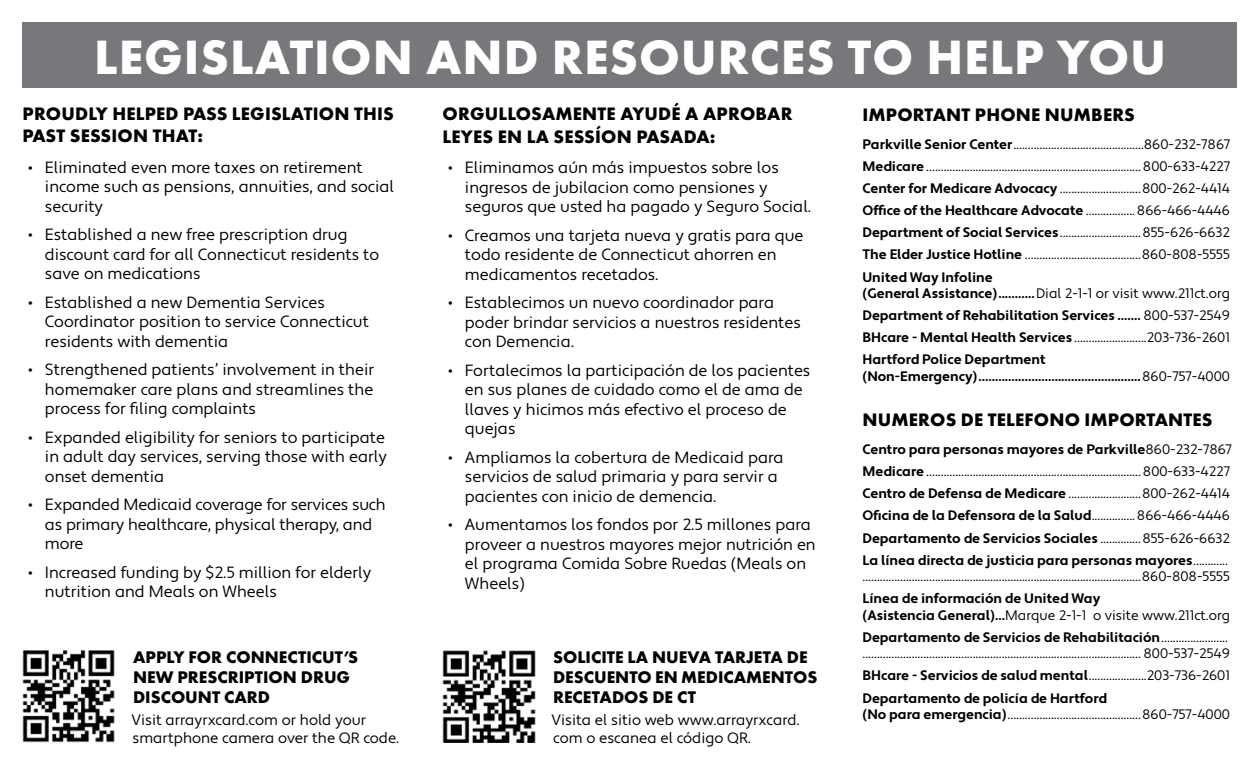
<style>
.page{position:relative;width:1260px;height:765px;background:#fff}
.page>*{position:absolute;margin:0;border:0;box-sizing:border-box;transform-origin:0 0}
.t1{font:700 50px "Futura PT";letter-spacing:.02em;color:#fff}
.t2{font:700 18.75px/22.5px "Futura PT";letter-spacing:.01em;color:#000}
.t3{font:700 17.5px/20px "Futura PT";color:#000}
.t4{font:16.25px/19.5px "Apertura";color:#000}
.t5{font:15px/18px "Apertura";color:#000}
.t6{font:13.75px/22.1px "Apertura";color:#000}
.t7{font:700 13.75px/22.1px "Apertura";color:#000}
.s1{font-weight:700}
.s2{font-weight:400}
</style>
<div class="page">
<div style="left:22px;top:22px;width:1216px;height:66px;background:#77787b"></div>
<img style="left:442px;top:650px;width:93px;height:92px">
<img style="left:22px;top:650px;width:93px;height:92px">
<h1 class="t1" style="left:94px;top:25px;width:1073px">LEGISLATION AND RESOURCES TO HELP YOU</h1>
<p class="t2" style="left:23px;top:102px;width:373px">PROUDLY HELPED PASS LEGISLATION THIS<br>PAST SESSION THAT:</p>
<p class="t4" style="left:45px;top:158px;width:351px;text-indent:-17px">• Eliminated even more taxes on retirement income such as pensions, annuities, and social security</p>
<p class="t4" style="left:45px;top:226px;width:336px;text-indent:-17px">• Established a new free prescription drug discount card for all Connecticut residents to save on medications</p>
<p class="t4" style="left:45px;top:293px;width:326px;text-indent:-17px">• Established a new Dementia Services<br>Coordinator position to service Connecticut residents with dementia</p>
<p class="t4" style="left:45px;top:361px;width:331px;text-align:justify;text-indent:-17px">• Strengthened patients’ involvement in their homemaker care plans and streamlines the process for filing complaints</p>
<p class="t4" style="left:45px;top:428px;width:343px;text-indent:-17px">• Expanded eligibility for seniors to participate in adult day services, serving those with early onset dementia</p>
<p class="t4" style="left:45px;top:496px;width:342px;text-indent:-17px">• Expanded Medicaid coverage for services such as primary healthcare, physical therapy, and more</p>
<p class="t4" style="left:45px;top:563px;width:328px;text-indent:-17px">• Increased funding by $2.5 million for elderly nutrition and Meals on Wheels</p>
<p class="t2" style="left:443px;top:102px;width:351px">ORGULLOSAMENTE AYUDÉ A APROBAR<br>LEYES EN LA SESSÍON PASADA:</p>
<p class="t4" style="left:465px;top:159px;width:348px;text-indent:-17px">• Eliminamos aún más impuestos sobre los ingresos de jubilacion como pensiones y seguros que usted ha pagado y Seguro Social.</p>
<p class="t4" style="left:465px;top:226px;width:340px;text-indent:-17px">• Creamos una tarjeta nueva y gratis para que todo residente de Connecticut ahorren en medicamentos recetados.</p>
<p class="t4" style="left:465px;top:294px;width:337px;text-indent:-17px">• Establecimos un nuevo coordinador para poder brindar servicios a nuestros residentes con Demencia.</p>
<p class="t4" style="left:465px;top:361px;width:347px;text-indent:-17px">• Fortalecimos la participación de los pacientes en sus planes de cuidado como el de ama de llaves y hicimos más efectivo el proceso de quejas</p>
<p class="t4" style="left:465px;top:448px;width:320px;text-indent:-17px">• Ampliamos la cobertura de Medicaid para servicios de salud primaria y para servir a pacientes con inicio de demencia.</p>
<p class="t4" style="left:465px;top:516px;width:352px;text-indent:-17px">• Aumentamos los fondos por 2.5 millones para proveer a nuestros mayores mejor nutrición en el programa Comida Sobre Ruedas (Meals on Wheels)</p>
<p class="t2" style="left:863px;top:103px;width:274px">IMPORTANT PHONE NUMBERS</p>
<p class="t6" style="left:862px;top:133px;width:369px;text-align:justify"><span class="s1">Parkville Senior Center</span>.............................................860-232-7867<br><span class="s1">Medicare</span> ..........................................................................800-633-4227<br><span class="s1">Center for Medicare Advocacy</span> ............................800-262-4414<br><span class="s1">Office of the Healthcare Advocate</span> .................866-466-4446<br><span class="s1">Department of Social Services</span>............................855-626-6632<br><span class="s1">The Elder Justice Hotline</span> ........................................860-808-5555<br><span class="s1">United Way Infoline</span></p>
<p class="t7" style="left:862px;top:283px;width:369px;text-align:justify">(General Assistance)...........<span class="s2">Dial 2-1-1 or visit www.211ct.org </span>Department of Rehabilitation Services ....... <span class="s2">800-537-2549<br></span>BHcare - Mental Health Services <span class="s2">.........................203-736-2601<br></span>Hartford Police Department</p>
<p class="t7" style="left:862px;top:366px;width:369px">(Non-Emergency).................................................<span class="s2">860-757-4000</span></p>
<p class="t2" style="left:863px;top:408px;width:352px">NUMEROS DE TELEFONO IMPORTANTES</p>
<p class="t6" style="left:862px;top:439px;width:371px"><span class="s1">Centro para personas mayores de Parkville</span>860-232-7867<br><span class="s1">Medicare</span> ..........................................................................800-633-4227<br><span class="s1">Centro de Defensa de Medicare</span> .........................800-262-4414<br><span class="s1">Oficina de la Defensora de la Salud</span>...............866-466-4446<br><span class="s1">Departamento de Servicios Sociales</span> ..............855-626-6632<br><span class="s1">La línea directa de justicia para personas mayores</span>............</p>
<p class="t6" style="left:862px;top:566px;width:369px">................................................................................................860-808-5555</p>
<p class="t7" style="left:862px;top:591px;width:369px;line-height:16.5px">Línea de información de United Way<br>(Asistencia General)...<span class="s2">Marque 2-1-1 o visite www.211ct.org</span></p>
<p class="t6" style="left:862px;top:629px;width:369px;line-height:16.5px"><span class="s1">Departamento de Servicios de Rehabilitación</span>....................... ................................................................................................ 800-537-2549</p>
<p class="t7" style="left:862px;top:665px;width:369px">BHcare - Servicios de salud mental<span class="s2">....................203-736-2601<br></span>Departamento de policía de Hartford</p>
<p class="t6" style="left:862px;top:704px;width:369px"><span class="s1">(No para emergencia)</span>..............................................860-757-4000</p>
<p class="t3" style="left:553px;top:647px;width:266px">SOLICITE LA NUEVA TARJETA DE<br>DESCUENTO EN MEDICAMENTOS<br>RECETADOS DE CT</p>
<p class="t5" style="left:552px;top:712px;width:249px;line-height:17.5px">Visita el sitio web www.arrayrxcard. com o escanea el código QR.</p>
<p class="t3" style="left:133px;top:647px;width:227px">APPLY FOR CONNECTICUT’S<br>NEW PRESCRIPTION DRUG<br>DISCOUNT CARD</p>
<p class="t5" style="left:132px;top:711px;width:269px">Visit arrayrxcard.com or hold your smartphone camera over the QR code.</p>
</div>
